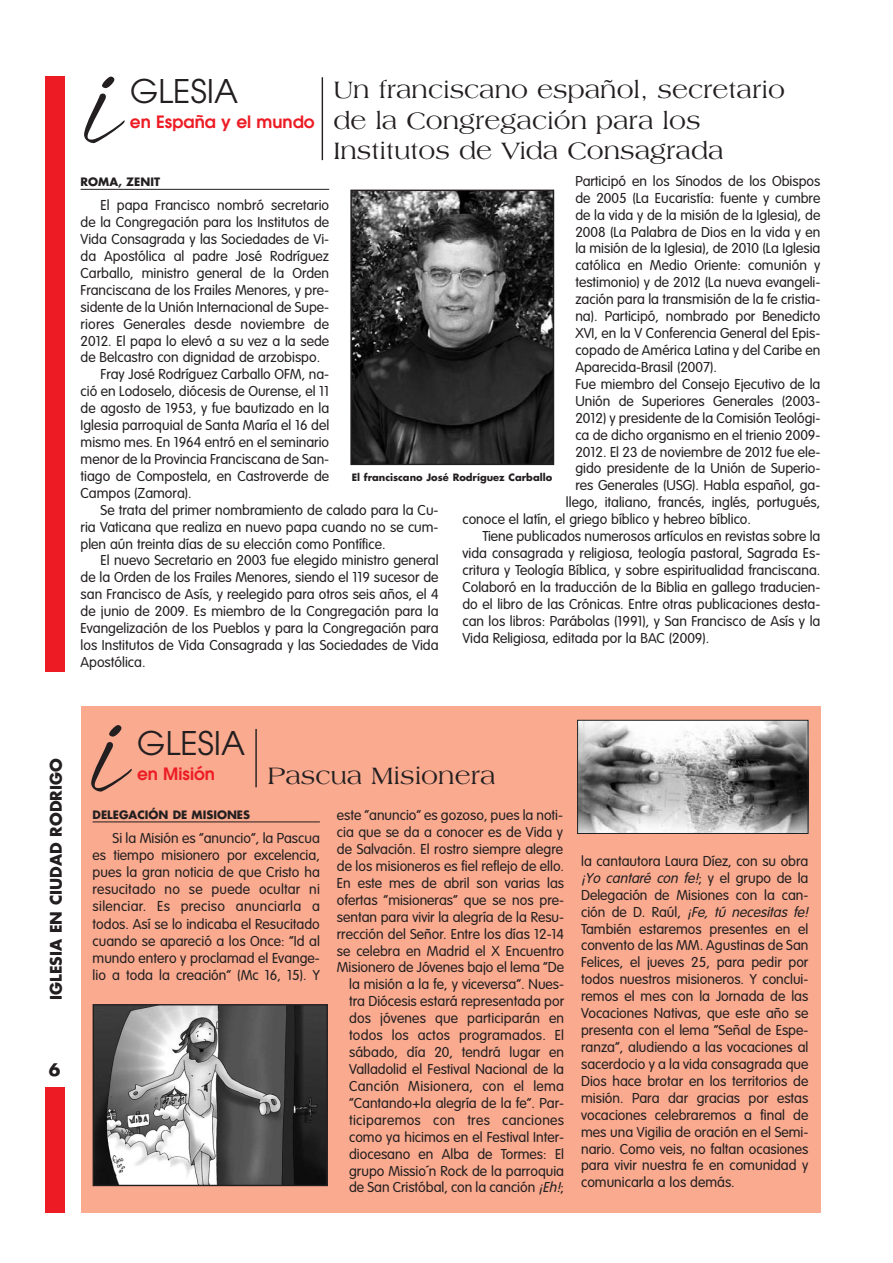
<style>
.page{position:relative;width:893px;height:1263px;background:#fff}
.page>*{position:absolute;margin:0;border:0;box-sizing:border-box;transform-origin:0 0}
.t1{font:141px "Scriptina";color:#231f20}
.t2{font:32.4px "Avant Garde";color:#231f20}
.t3{font:25.35px/30.5px "Americana";color:#231f20}
.t4{font:600 16.95px "Avant Garde";color:#ed1c24}
.t5{font:700 16.95px "Futura";color:#231f20}
.t6{font:700 15.45px "Futura";color:#231f20}
.t7{font:300 14.1px/17px "VAG Rounded";color:#231f20;text-align:justify}
.t8{font:700 11.25px "Futura";color:#231f20}
.t9{font:700 9.9px "Futura";color:#231f20}
.s1{font-style:italic}
</style>
<div class="page">
<div style="left:81px;top:706px;width:739px;height:506px;background:#f9aa8f"></div>
<hr style="left:93px;top:822px;width:227px;height:1px;background:#231f20">
<img style="left:579px;top:722px;width:227px;height:110px">
<div style="left:577px;top:720px;width:231px;height:114px;border:1px solid #231f20"></div>
<hr style="left:255px;top:729px;width:2px;height:58px;background:#231f20">
<hr style="left:321px;top:77px;width:2px;height:83px;background:#231f20">
<hr style="left:81px;top:189px;width:248px;height:1px;background:#231f20">
<div style="left:45px;top:76px;width:20px;height:1136px;background:#ed1c24"></div>
<div style="left:41px;top:672px;width:28px;height:414px;background:#fff"></div>
<img style="left:352px;top:192px;width:200px;height:271px">
<div style="left:350px;top:190px;width:204px;height:275px;border:1px solid #231f20"></div>
<img style="left:95px;top:1006px;width:231px;height:178px">
<div style="left:93px;top:1004px;width:235px;height:182px;border:1px solid #231f20"></div>
<h1 class="t1" style="left:81px;top:11px;width:34px">i</h1>
<h2 class="t2" style="left:130px;top:79px;width:110px">GLESIA</h2>
<p class="t4" style="left:130px;top:116px;width:186px">en España y el mundo</p>
<h3 class="t3" style="left:333px;top:77px;width:453px">Un franciscano español, secretario de la Congregación para los<br>Institutos de Vida Consagrada</h3>
<p class="t7" style="left:575px;top:173px;width:246px">Participó en los Sínodos de los Obispos</p>
<p class="t7" style="left:575px;top:190px;width:246px">de 2005 (La Eucaristía: fuente y cumbre</p>
<p class="t7" style="left:575px;top:207px;width:246px">de la vida y de la misión de la Iglesia), de</p>
<p class="t7" style="left:575px;top:224px;width:246px">2008 (La Palabra de Dios en la vida y en</p>
<p class="t7" style="left:575px;top:241px;width:246px">la misión de la Iglesia), de 2010 (La Iglesia</p>
<p class="t7" style="left:575px;top:258px;width:246px">católica en Medio Oriente: comunión y</p>
<p class="t7" style="left:575px;top:275px;width:246px">testimonio) y de 2012 (La nueva evangeli-</p>
<p class="t7" style="left:575px;top:292px;width:246px">zación para la transmisión de la fe cristia-</p>
<p class="t7" style="left:575px;top:309px;width:246px">na). Participó, nombrado por Benedicto</p>
<p class="t7" style="left:575px;top:326px;width:246px">XVI, en la V Conferencia General del Epis-</p>
<p class="t7" style="left:575px;top:343px;width:246px">copado de América Latina y del Caribe en</p>
<p class="t7" style="left:575px;top:360px;width:143px">Aparecida-Brasil (2007).</p>
<p class="t7" style="left:575px;top:376px;width:246px">Fue miembro del Consejo Ejecutivo de la</p>
<p class="t7" style="left:575px;top:393px;width:246px">Unión de Superiores Generales (2003-</p>
<p class="t7" style="left:575px;top:410px;width:246px">2012) y presidente de la Comisión Teológi-</p>
<p class="t7" style="left:575px;top:427px;width:246px">ca de dicho organismo en el trienio 2009-</p>
<p class="t7" style="left:575px;top:444px;width:246px">2012. El 23 de noviembre de 2012 fue ele-</p>
<p class="t7" style="left:575px;top:461px;width:246px">gido presidente de la Unión de Superio-</p>
<p class="t7" style="left:575px;top:478px;width:246px">res Generales (USG). Habla español, ga-</p>
<p class="t7" style="left:566px;top:495px;width:256px">llego, italiano, francés, inglés, portugués,</p>
<p class="t7" style="left:462px;top:512px;width:290px">conoce el latín, el griego bíblico y hebreo bíblico.</p>
<p class="t7" style="left:482px;top:529px;width:339px">Tiene publicados numerosos artículos en revistas sobre la</p>
<p class="t7" style="left:462px;top:546px;width:359px">vida consagrada y religiosa, teología pastoral, Sagrada Es-</p>
<p class="t7" style="left:462px;top:563px;width:359px">critura y Teología Bíblica, y sobre espiritualidad franciscana.</p>
<p class="t7" style="left:462px;top:580px;width:359px">Colaboró en la traducción de la Biblia en gallego traducien-</p>
<p class="t7" style="left:462px;top:596px;width:359px">do el libro de las Crónicas. Entre otras publicaciones desta-</p>
<p class="t7" style="left:462px;top:613px;width:359px">can los libros: Parábolas (1991), y San Francisco de Asís y la</p>
<p class="t7" style="left:462px;top:630px;width:248px">Vida Religiosa, editada por la BAC (2009).</p>
<p class="t8" style="left:81px;top:177px;width:81px">ROMA, ZENIT</p>
<p class="t7" style="left:101px;top:198px;width:230px">El papa Francisco nombró secretario</p>
<p class="t7" style="left:81px;top:215px;width:250px">de la Congregación para los Institutos de</p>
<p class="t7" style="left:81px;top:232px;width:250px">Vida Consagrada y las Sociedades de Vi-</p>
<p class="t7" style="left:81px;top:249px;width:250px">da Apostólica al padre José Rodríguez</p>
<p class="t7" style="left:81px;top:265px;width:250px">Carballo, ministro general de la Orden</p>
<p class="t7" style="left:81px;top:282px;width:250px">Franciscana de los Frailes Menores, y pre-</p>
<p class="t7" style="left:81px;top:299px;width:250px">sidente de la Unión Internacional de Supe-</p>
<p class="t7" style="left:81px;top:316px;width:250px">riores Generales desde noviembre de</p>
<p class="t7" style="left:81px;top:333px;width:250px">2012. El papa lo elevó a su vez a la sede</p>
<p class="t7" style="left:81px;top:350px;width:241px">de Belcastro con dignidad de arzobispo.</p>
<p class="t7" style="left:101px;top:367px;width:230px">Fray José Rodríguez Carballo OFM, na-</p>
<p class="t7" style="left:81px;top:384px;width:250px">ció en Lodoselo, diócesis de Ourense, el 11</p>
<p class="t7" style="left:81px;top:401px;width:250px">de agosto de 1953, y fue bautizado en la</p>
<p class="t7" style="left:81px;top:418px;width:250px">Iglesia parroquial de Santa María el 16 del</p>
<p class="t7" style="left:81px;top:435px;width:250px">mismo mes. En 1964 entró en el seminario</p>
<p class="t7" style="left:81px;top:452px;width:250px">menor de la Provincia Franciscana de San-</p>
<p class="t7" style="left:81px;top:469px;width:250px">tiago de Compostela, en Castroverde de</p>
<p class="t7" style="left:81px;top:485px;width:113px">Campos (Zamora).</p>
<p class="t7" style="left:101px;top:502px;width:339px">Se trata del primer nombramiento de calado para la Cu-</p>
<p class="t7" style="left:81px;top:519px;width:359px">ria Vaticana que realiza en nuevo papa cuando no se cum-</p>
<p class="t7" style="left:81px;top:536px;width:306px">plen aún treinta días de su elección como Pontífice.</p>
<p class="t7" style="left:101px;top:553px;width:339px">El nuevo Secretario en 2003 fue elegido ministro general</p>
<p class="t7" style="left:81px;top:570px;width:359px">de la Orden de los Frailes Menores, siendo el 119 sucesor de</p>
<p class="t7" style="left:81px;top:587px;width:359px">san Francisco de Asís, y reelegido para otros seis años, el 4</p>
<p class="t7" style="left:81px;top:604px;width:359px">de junio de 2009. Es miembro de la Congregación para la</p>
<p class="t7" style="left:81px;top:621px;width:359px">Evangelización de los Pueblos y para la Congregación para</p>
<p class="t7" style="left:81px;top:638px;width:359px">los Institutos de Vida Consagrada y las Sociedades de Vida</p>
<p class="t7" style="left:81px;top:655px;width:66px">Apostólica.</p>
<p class="t9" style="left:352px;top:473px;width:202px">El franciscano José Rodríguez Carballo</p>
<p class="t6" style="left:49px;top:1000px;width:243px;rotate:-90deg">IGLESIA EN CIUDAD RODRIGO</p>
<p class="t5" style="left:49px;top:1062px;width:13px">6</p>
<h1 class="t1" style="left:88px;top:659px;width:34px">i</h1>
<h2 class="t2" style="left:137px;top:731px;width:110px">GLESIA</h2>
<p class="t4" style="left:137px;top:767px;width:79px">en Misión</p>
<h3 class="t3" style="left:268px;top:762px;width:229px">Pascua Misionera</h3>
<p class="t8" style="left:93px;top:809px;width:159px">DELEGACIÓN DE MISIONES</p>
<p class="t7" style="left:93px;top:831px;width:229px;text-indent:20px">Si la Misión es “anuncio”, la Pascua es tiempo misionero por excelencia, pues la gran noticia de que Cristo ha resucitado no se puede ocultar ni silenciar. Es preciso anunciarla a todos. Así se lo indicaba el Resucitado cuando se apareció a los Once: “Id al mundo entero y proclamad el Evange&shy;lio a toda la creación” (Mc 16, 15). Y</p>
<p class="t7" style="left:337px;top:808px;width:229px;text-align:right">este “anuncio” es gozoso, pues la noti&shy;cia que se da a conocer es de Vida y de Salvación. El rostro siempre alegre de los misioneros es fiel reflejo de ello.<br>En este mes de abril son varias las ofertas “misioneras” que se nos pre&shy;sentan para vivir la alegría de la Resu&shy;rrección del Señor. Entre los días 12-14 se celebra en Madrid el X Encuentro Misionero de Jóvenes bajo el lema “De la misión a la fe, y viceversa”. Nues&shy;tra Diócesis estará representada por dos jóvenes que participarán en todos los actos programados. El sábado, día 20, tendrá lugar en Valladolid el Festival Nacional de la Canción Misionera, con el lema “Cantando+la alegría de la fe”. Par&shy;ticiparemos con tres canciones como ya hicimos en el Festival Inter&shy;diocesano en Alba de Tormes: El grupo Missio´n Rock de la parroquia de San Cristóbal, con la canción <span class="s1">¡Eh!</span>;</p>
<p class="t7" style="left:581px;top:854px;width:232px;text-align:left">la cantautora Laura Díez, con su obra <span class="s1">¡Yo cantaré con fe!</span>; y e l g r u p o d e l a Delegación de Misiones con la can&shy;c i ó n d e D . R a ú l , <span class="s1">¡Fe, tú necesitas fe!<br></span>También estaremos presentes en el convento de las MM. Agustinas de San Felices, el jueves 25, para pedir por todos nuestros misioneros. Y conclui&shy;remos el mes con la Jornada de las Vocaciones Nativas, que este año se presenta con el lema “Señal de Espe&shy;ranza”, aludiendo a las vocaciones al sacerdocio y a la vida consagrada que Dios hace brotar en los territorios de misión. Para dar gracias por estas vocaciones celebraremos a final de mes una Vigilia de oración en el Semi&shy;nario. Como veis, no faltan ocasiones para vivir nuestra fe en comunidad y comunicarla a los demás.</p>
</div>
